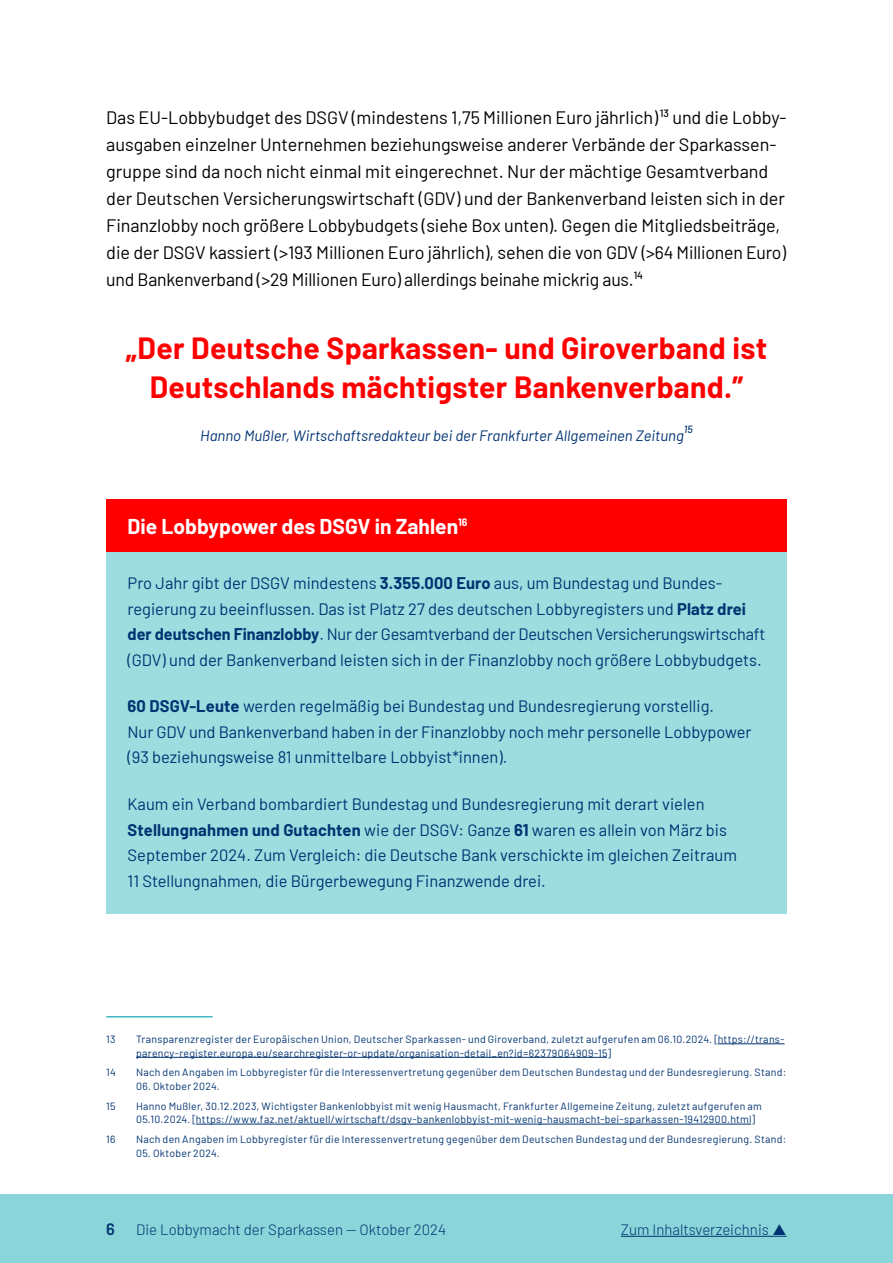
<style>
.page{position:relative;width:893px;height:1263px;background:#fff}
.page>*{position:absolute;margin:0;border:0;box-sizing:border-box;transform-origin:0 0}
.Zitat{font:700 30px/39px "Barlow";letter-spacing:.01em;color:#f00;text-align:center}
.Titel_Infobox_Weiß{font:700 21px "Barlow";color:#fff}
.Fließtext{font:18px/27px "Barlow";letter-spacing:-.005em;color:#000}
.Fließtext_Infobox{font:16.5px/25.5px "Barlow";color:#003372}
.t1{font:600 16.5px "Barlow";color:#003372}
.Bildunterschrift{font:italic 15px "Barlow";color:#003372}
.t2{font:300 15px "Barlow";color:#003372}
.Fußnote{font:10.5px/13.5px "Barlow";letter-spacing:.03em;color:#003372}
.Bildunterschrift-2{font:italic 500 10.5px "Barlow";color:#003372}
.s1{font-weight:700}
</style>
<div class="page">
<div style="left:106px;top:500px;width:681px;height:414px;background:#9ddcdf"></div>
<div style="left:106px;top:500px;width:681px;height:52px;background:#f00"></div>
<div style="left:0;top:1195px;width:893px;height:68px;background:#89d5d9"></div>
<hr style="left:621px;top:1236px;width:151px;height:1px;background:#003372">
<hr style="left:106px;top:1016px;width:107px;height:1px;background:#3bb9c0">
<hr style="left:718px;top:1043px;width:67px;height:1px;background:#003372">
<hr style="left:136px;top:1057px;width:471px;height:1px;background:#003372">
<hr style="left:196px;top:1124px;width:555px;height:1px;background:#003372">
<svg style="left:772px;top:1235px;width:15px;height:2px"></svg>
<p class="Fließtext" style="left:106px;top:103px;width:682px">Das EU-Lobbybudget des DSGV (mindestens 1,75 Millionen Euro jährlich) <sup>13</sup> und die Lobby&shy;ausgaben einzelner Unternehmen beziehungsweise anderer Verbände der Sparkassen&shy;gruppe sind da noch nicht einmal mit eingerechnet. Nur der mächtige Gesamtverband der Deutschen Versicherungswirtschaft (GDV) und der Bankenverband leisten sich in der Finanzlobby noch größere Lobbybudgets (siehe Box unten). Gegen die Mitgliedsbeiträge, die der DSGV kassiert (&gt;193 Millionen Euro jährlich), sehen die von GDV (&gt;64 Millionen Euro) und Bankenverband (&gt;29 Millionen Euro) allerdings beinahe mickrig aus.<sup>14</sup></p>
<p class="Zitat" style="left:126px;top:327px;width:643px">„Der Deutsche Sparkassen- und Giroverband ist<br>Deutschlands mächtigster Bankenverband.”</p>
<p class="Bildunterschrift" style="left:200px;top:424px;width:485px">Hanno Mußler, Wirtschaftsredakteur bei der Frankfurter Allgemeinen Zeitung</p>
<p class="Bildunterschrift-2" style="left:684px;top:422px;width:10px">15</p>
<p class="Titel_Infobox_Weiß" style="left:128px;top:511px;width:341px">Die Lobbypower des DSGV in Zahlen<sup>16</sup></p>
<p class="Fließtext_Infobox" style="left:128px;top:569px;width:639px">Pro Jahr gibt der DSGV mindestens <span class="s1">3.355.000 Euro</span> aus, um Bundestag und Bundes&shy;regierung zu beeinflussen. Das ist Platz 27 des deutschen Lobbyregisters und <span class="s1">Platz drei der deutschen Finanzlobby</span>. Nur der Gesamtverband der Deutschen Versicherungswirtschaft (GDV) und der Bankenverband leisten sich in der Finanzlobby noch größere Lobbybudgets.</p>
<p class="Fließtext_Infobox" style="left:128px;top:692px;width:625px"><span class="s1">60 DSGV-Leute</span> werden regelmäßig bei Bundestag und Bundesregierung vorstellig.<br>Nur GDV und Bankenverband haben in der Finanzlobby noch mehr personelle Lobbypower (93 beziehungsweise 81 unmittelbare Lobbyist*innen).</p>
<p class="Fließtext_Infobox" style="left:128px;top:790px;width:611px">Kaum ein Verband bombardiert Bundestag und Bundesregierung mit derart vielen <span class="s1">Stellungnahmen und Gutachten</span> wie der DSGV: Ganze <span class="s1">61</span> waren es allein von März bis September 2024. Zum Vergleich: die Deutsche Bank verschickte im gleichen Zeitraum 11 Stellungnahmen, die Bürgerbewegung Finanzwende drei.</p>
<p class="Fußnote" style="left:106px;top:1032px;width:11px">13</p>
<p class="Fußnote" style="left:136px;top:1032px;width:650px">Transparenzregister der Europäischen Union, Deutscher Sparkassen- und Giroverband, zuletzt aufgerufen am 06.10.2024. [https://trans&shy;parency-register.europa.eu/searchregister-or-update/organisation-detail_en?id=62379064909-15]</p>
<p class="Fußnote" style="left:106px;top:1065px;width:11px">14</p>
<p class="Fußnote" style="left:136px;top:1065px;width:652px">Nach den Angaben im Lobbyregister für die Interessenvertretung gegenüber dem Deutschen Bundestag und der Bundesregierung. Stand:</p>
<p class="Fußnote" style="left:136px;top:1078px;width:85px">06. Oktober 2024.</p>
<p class="Fußnote" style="left:106px;top:1098px;width:11px">15</p>
<p class="Fußnote" style="left:136px;top:1098px;width:627px">Hanno Mußler, 30.12.2023, Wichtigster Bankenlobbyist mit wenig Hausmacht, Frankfurter Allgemeine Zeitung, zuletzt aufgerufen am<br>05.10.2024. [https://www.faz.net/aktuell/wirtschaft/dsgv-bankenlobbyist-mit-wenig-hausmacht-bei-sparkassen-19412900.html]</p>
<p class="Fußnote" style="left:106px;top:1132px;width:11px">16</p>
<p class="Fußnote" style="left:136px;top:1132px;width:652px">Nach den Angaben im Lobbyregister für die Interessenvertretung gegenüber dem Deutschen Bundestag und der Bundesregierung. Stand:</p>
<p class="Fußnote" style="left:136px;top:1145px;width:85px">05. Oktober 2024.</p>
<p class="t1" style="left:106px;top:1217px;width:10px">6</p>
<p class="t2" style="left:136px;top:1219px;width:312px">Die Lobbymacht der Sparkassen — Oktober 2024</p>
<p class="t2" style="left:621px;top:1219px;width:150px">Zum Inhaltsverzeichnis</p>
</div>
